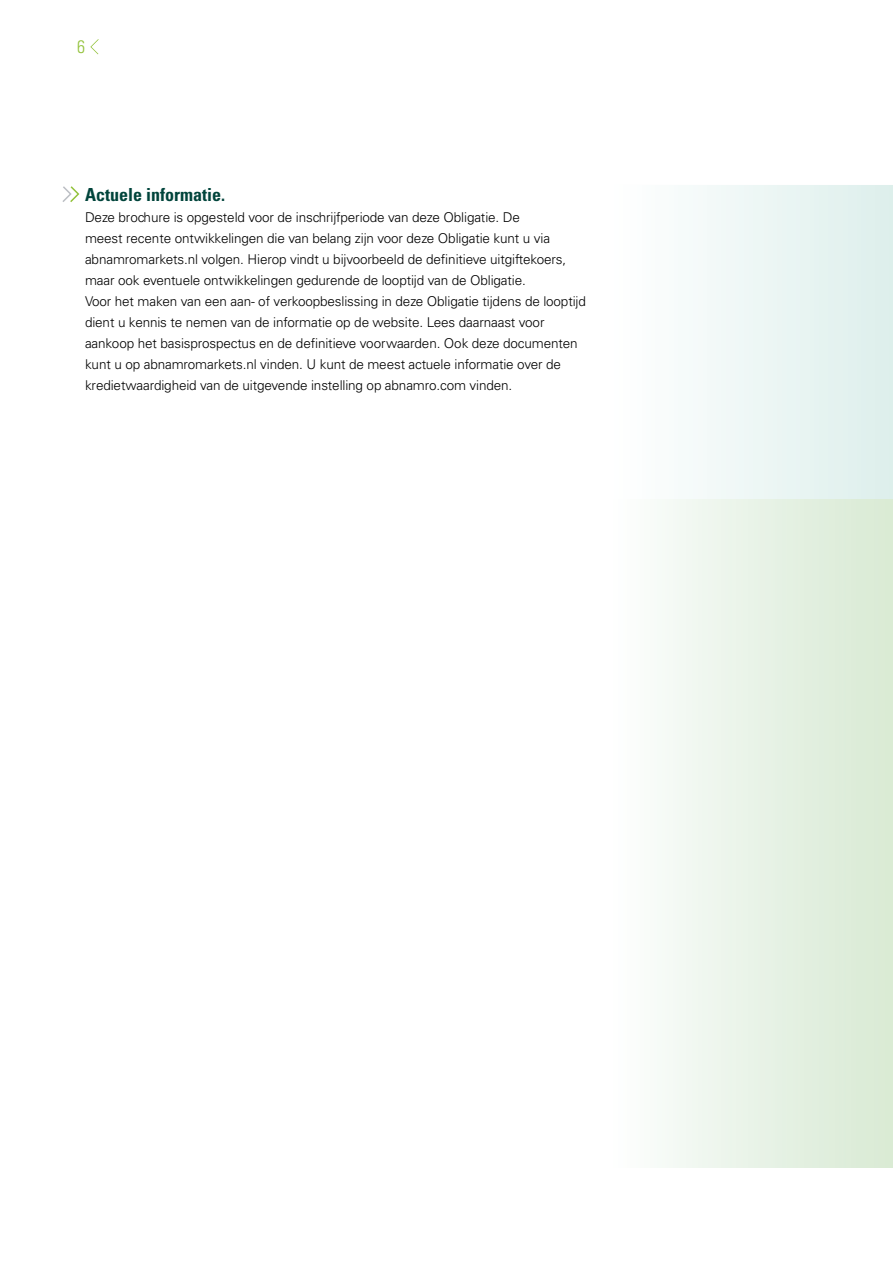
<style>
.page{position:relative;width:893px;height:1263px;background:#fff}
.page>*{position:absolute;margin:0;border:0;box-sizing:border-box;transform-origin:0 0}
.t1{font:700 condensed 18px "Univers LT Std";color:#00443b}
.t2{font:300 condensed 18px "Univers LT Std";color:#93c23b}
.t3{font:300 13.5px/21px "Univers LT Std";letter-spacing:-.01em;color:#000}
</style>
<div class="page">
<svg style="left:90px;top:39px;width:9px;height:15px"></svg>
<svg style="left:673px;top:185px;width:220px;height:315px"></svg>
<svg style="left:62px;top:186px;width:17px;height:16px"></svg>
<h1 class="t2" style="left:77px;top:36px;width:9px">6</h1>
<h1 class="t1" style="left:85px;top:184px;width:142px">Actuele informatie.</h1>
<p class="t3" style="left:85px;top:207px;width:502px">Deze brochure is opgesteld voor de inschrijfperiode van deze Obligatie. De<br>meest recente ontwikkelingen die van belang zijn voor deze Obligatie kunt u via abnamromarkets.nl volgen. Hierop vindt u bijvoorbeeld de definitieve uitgiftekoers, maar ook eventuele ontwikkelingen gedurende de looptijd van de Obligatie.<br>Voor het maken van een aan- of verkoopbeslissing in deze Obligatie tijdens de looptijd dient u kennis te nemen van de informatie op de website. Lees daarnaast voor aankoop het basisprospectus en de definitieve voorwaarden. Ook deze documenten kunt u op abnamromarkets.nl vinden. U kunt de meest actuele informatie over de kredietwaardigheid van de uitgevende instelling op abnamro.com vinden.</p>
</div>
